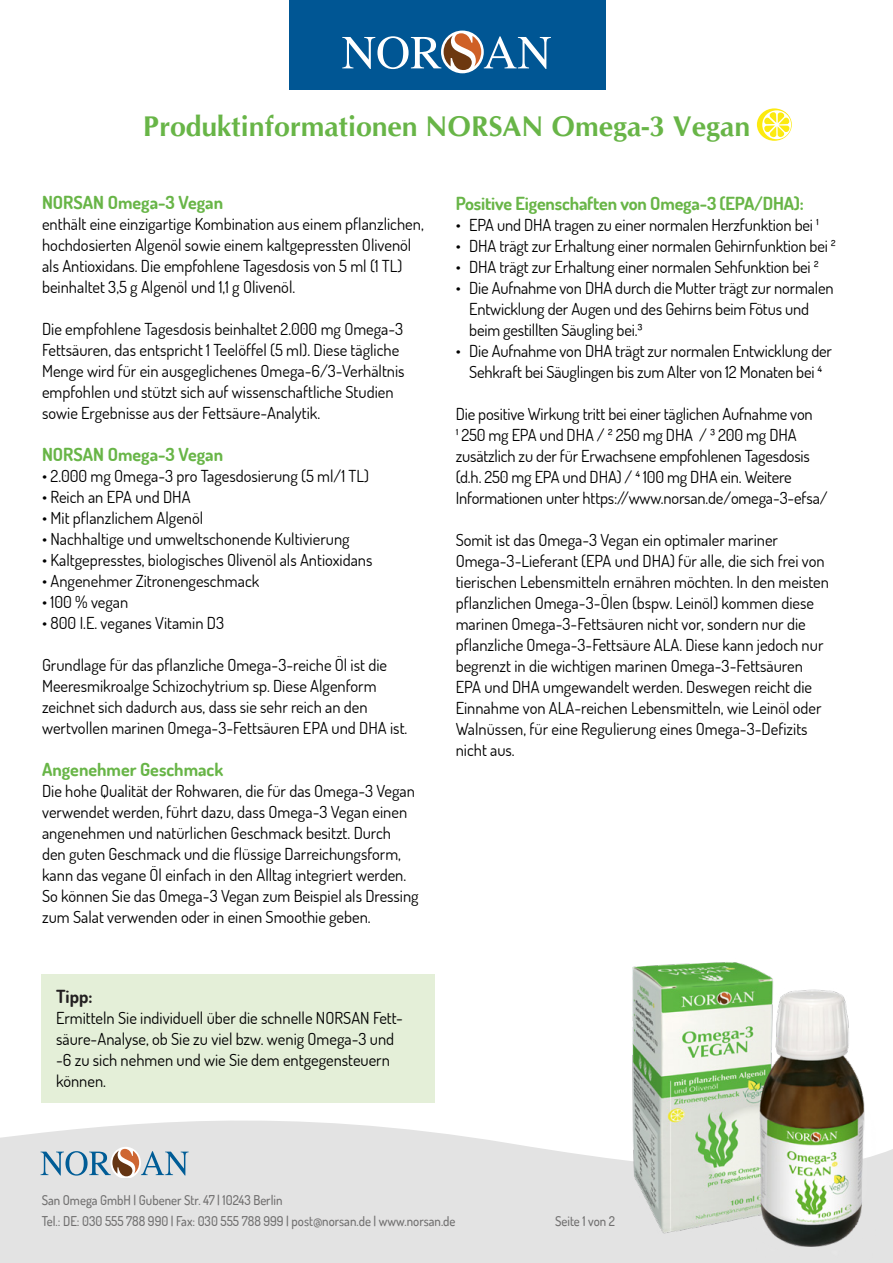
<style>
.page{position:relative;width:893px;height:1263px;background:#fff}
.page>*{position:absolute;margin:0;border:0;box-sizing:border-box;transform-origin:0 0}
.t1{font:700 28.5px "CG Omega";color:#68b547}
.t2{font:700 18px "Dosis";color:#68b547}
.t3{font:700 18px "Dosis";color:#221f20}
.t4{font:16.5px/21px "Dosis";color:#000}
.t5{font:500 13.5px/21px "Dosis";color:#706f6f;scale:.95 1}
</style>
<div class="page">
<svg style="left:0;top:1120px;width:615px;height:143px;background:#e5e5e5"></svg>
<div style="left:42px;top:974px;width:393px;height:128px;background:#e4efd8"></div>
<img style="left:615px;top:962px;width:278px;height:301px">
<svg style="left:757px;top:108px;width:35px;height:33px"></svg>
<svg style="left:762px;top:110px;width:29px;height:29px"></svg>
<svg style="left:763px;top:111px;width:27px;height:27px"></svg>
<svg style="left:41px;top:1147px;width:148px;height:30px;background:#b1bcc3"></svg>
<div style="left:289px;top:0;width:316px;height:90px;background:#005694"></div>
<div style="left:441px;top:31px;width:43px;height:42px;background:#fff;border-radius:50%"></div>
<svg style="left:342px;top:33px;width:209px;height:37px"></svg>
<h1 class="t1" style="left:143px;top:108px;width:609px">Produktinformationen NORSAN Omega-3 Vegan</h1>
<p class="t2" style="left:42px;top:191px;width:183px">NORSAN Omega-3 Vegan</p>
<p class="t4" style="left:42px;top:213px;width:383px">enthält eine einzigartige Kombination aus einem pflanzlichen, hochdosierten Algenöl sowie einem kaltgepressten Olivenöl als Antioxidans. Die empfohlene Tagesdosis von 5 ml (1 TL) beinhaltet 3,5 g Algenöl und 1,1 g Olivenöl.</p>
<p class="t4" style="left:42px;top:318px;width:364px">Die empfohlene Tagesdosis beinhaltet 2.000 mg Omega-3<br>Fettsäuren, das entspricht 1 Teelöffel (5 ml). Diese tägliche Menge wird für ein ausgeglichenes Omega-6/3-Verhältnis empfohlen und stützt sich auf wissenschaftliche Studien sowie Ergebnisse aus der Fettsäure-Analytik.</p>
<p class="t2" style="left:42px;top:443px;width:183px">NORSAN Omega-3 Vegan</p>
<p class="t4" style="left:42px;top:465px;width:328px">• 2.000 mg Omega-3 pro Tagesdosierung (5 ml/1 TL)</p>
<p class="t4" style="left:42px;top:486px;width:150px">• Reich an EPA und DHA</p>
<p class="t4" style="left:42px;top:507px;width:163px">• Mit pflanzlichem Algenöl</p>
<p class="t4" style="left:42px;top:528px;width:309px">• Nachhaltige und umweltschonende Kultivierung</p>
<p class="t4" style="left:42px;top:549px;width:332px">• Kaltgepresstes, biologisches Olivenöl als Antioxidans</p>
<p class="t4" style="left:42px;top:570px;width:219px">• Angenehmer Zitronengeschmack</p>
<p class="t4" style="left:42px;top:591px;width:88px">• 100 % vegan</p>
<p class="t4" style="left:42px;top:612px;width:183px">• 800 I.E. veganes Vitamin D3</p>
<p class="t4" style="left:42px;top:654px;width:367px">Grundlage für das pflanzliche Omega-3-reiche Öl ist die Meeresmikroalge Schizochytrium sp. Diese Algenform zeichnet sich dadurch aus, dass sie sehr reich an den wertvollen marinen Omega-3-Fettsäuren EPA und DHA ist.</p>
<p class="t2" style="left:42px;top:758px;width:183px">Angenehmer Geschmack</p>
<p class="t4" style="left:42px;top:780px;width:378px">Die hohe Qualität der Rohwaren, die für das Omega-3 Vegan verwendet werden, führt dazu, dass Omega-3 Vegan einen angenehmen und natürlichen Geschmack besitzt. Durch den guten Geschmack und die flüssige Darreichungsform, kann das vegane Öl einfach in den Alltag integriert werden.<br>So können Sie das Omega-3 Vegan zum Beispiel als Dressing zum Salat verwenden oder in einen Smoothie geben.</p>
<p class="t3" style="left:56px;top:985px;width:38px">Tipp:</p>
<p class="t4" style="left:56px;top:1007px;width:348px">Ermitteln Sie individuell über die schnelle NORSAN Fett&shy;säure-Analyse, ob Sie zu viel bzw. wenig Omega-3 und -6 zu sich nehmen und wie Sie dem entgegensteuern können.</p>
<p class="t2" style="left:456px;top:192px;width:350px">Positive Eigenschaften von Omega-3 (EPA/DHA):</p>
<p class="t4" style="left:456px;top:214px;width:365px">• EPA und DHA tragen zu einer normalen Herzfunktion bei ¹</p>
<p class="t4" style="left:456px;top:235px;width:382px">• DHA trägt zur Erhaltung einer normalen Gehirnfunktion bei ²</p>
<p class="t4" style="left:456px;top:256px;width:365px">• DHA trägt zur Erhaltung einer normalen Sehfunktion bei ²</p>
<p class="t4" style="left:469px;top:277px;width:366px;text-indent:-13px">• Die Aufnahme von DHA durch die Mutter trägt zur normalen<br>Entwicklung der Augen und des Gehirns beim Fötus und beim gestillten Säugling bei.³</p>
<p class="t4" style="left:456px;top:340px;width:378px;text-align:center">• Die Aufnahme von DHA trägt zur normalen Entwicklung der<br>Sehkraft bei Säuglingen bis zum Alter von 12 Monaten bei ⁴</p>
<p class="t4" style="left:456px;top:403px;width:373px">Die positive Wirkung tritt bei einer täglichen Aufnahme von<br>¹ 250 mg EPA und DHA / ² 250 mg DHA / ³ 200 mg DHA zusätzlich zu der für Erwachsene empfohlenen Tagesdosis (d.h. 250 mg EPA und DHA) / ⁴ 100 mg DHA ein. Weitere Informationen unter https://www.norsan.de/omega-3-efsa/</p>
<p class="t4" style="left:456px;top:529px;width:375px">Somit ist das Omega-3 Vegan ein optimaler mariner Omega-3-Lieferant (EPA und DHA) für alle, die sich frei von tierischen Lebensmitteln ernähren möchten. In den meisten pflanzlichen Omega-3-Ölen (bspw. Leinöl) kommen diese marinen Omega-3-Fettsäuren nicht vor, sondern nur die pflanzliche Omega-3-Fettsäure ALA. Diese kann jedoch nur begrenzt in die wichtigen marinen Omega-3-Fettsäuren EPA und DHA umgewandelt werden. Deswegen reicht die Einnahme von ALA-reichen Lebensmitteln, wie Leinöl oder Walnüssen, für eine Regulierung eines Omega-3-Defizits nicht aus.</p>
<p class="t5" style="left:42px;top:1189px;width:437px">San Omega GmbH | Gubener Str. 47 | 10243 Berlin<br>Tel.: DE: 030 555 788 990 | Fax: 030 555 788 999 | post@norsan.de | www.norsan.de</p>
<p class="t5" style="left:555px;top:1210px;width:65px">Seite 1 von 2</p>
</div>
